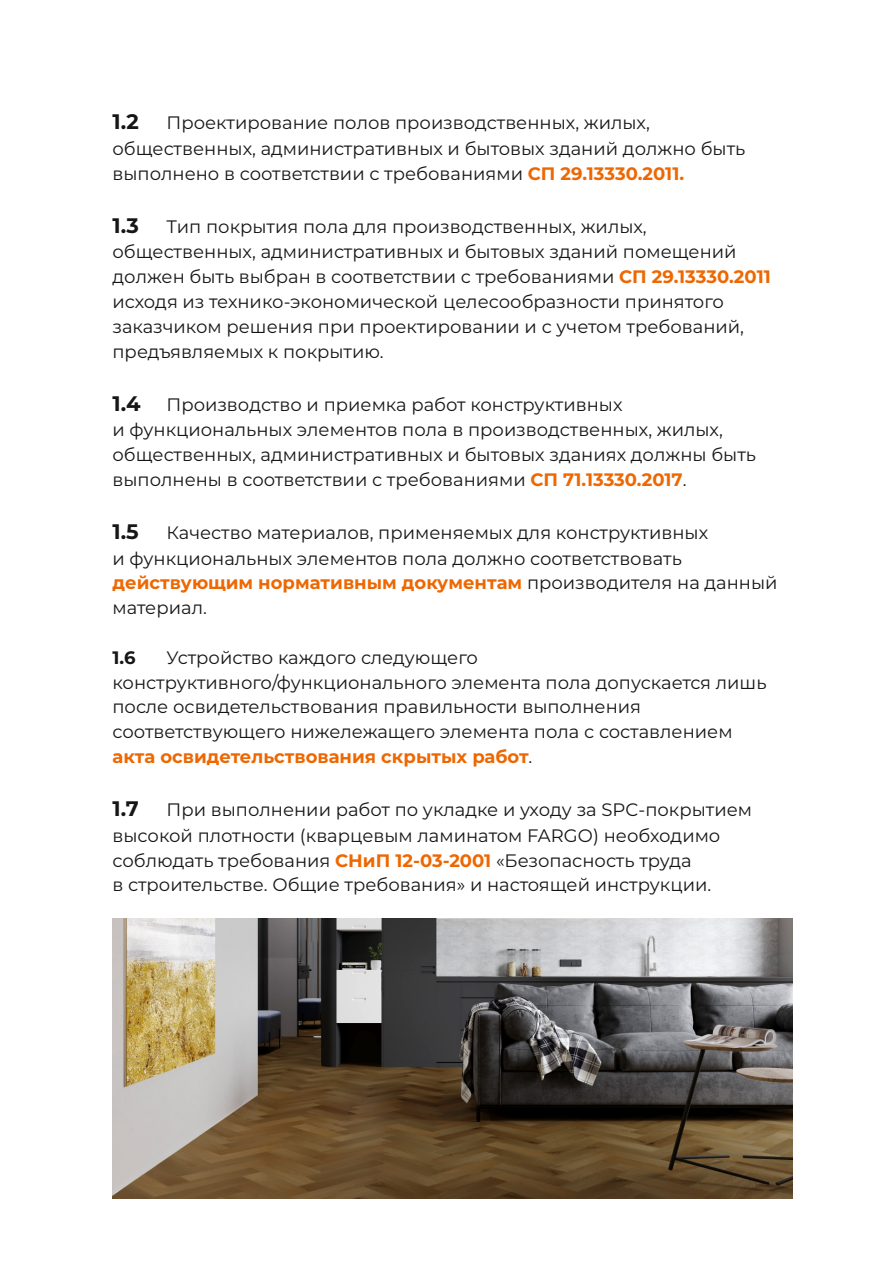
<style>
.page{position:relative;width:893px;height:1263px;background:#fff}
.page>*{position:absolute;margin:0;border:0;box-sizing:border-box;transform-origin:0 0}
.t1{font:700 21px "Montserrat";color:#151616}
.t2{font:18px/25px "Montserrat";color:#151616}
.t3{font:700 18px "Montserrat";color:#151616}
.s1{font-weight:700;color:#ee6700}
.s2{font-weight:700;font-size:21px}
</style>
<div class="page">
<img style="left:113px;top:918px;width:680px;height:281px">
<p class="t1" style="left:113px;top:109px;width:28px">1.2</p>
<p class="t2" style="left:113px;top:110px;width:634px;text-indent:54px">Проектирование полов производственных, жилых, общественных, административных и бытовых зданий должно быть выполнено в соответствии с требованиями <span class="s1">СП 29.13330.2011.</span></p>
<p class="t1" style="left:113px;top:212px;width:28px">1.3</p>
<p class="t2" style="left:113px;top:214px;width:660px;text-indent:54px">Тип покрытия пола для производственных, жилых, общественных, административных и бытовых зданий помещений должен быть выбран в соответствии с требованиями <span class="s1">СП 29.13330.2011 </span>исходя из технико-экономической целесообразности принятого заказчиком решения при проектировании и с учетом требований, предъявляемых к покрытию.</p>
<p class="t2" style="left:113px;top:392px;width:645px"><span class="s2">1.4</span> Производство и приемка работ конструктивных<br>и функциональных элементов пола в производственных, жилых, общественных, административных и бытовых зданиях должны быть выполнены в соответствии с требованиями <span class="s1">СП 71.13330.2017</span>.</p>
<p class="t1" style="left:113px;top:519px;width:28px">1.5</p>
<p class="t2" style="left:113px;top:520px;width:667px;text-indent:54px">Качество материалов, применяемых для конструктивных<br>и функциональных элементов пола должно соответствовать <span class="s1">действующим нормативным документам</span> производителя на данный материал.</p>
<p class="t3" style="left:113px;top:646px;width:25px">1.6</p>
<p class="t2" style="left:113px;top:645px;width:655px;text-indent:54px">Устройство каждого следующего конструктивного/функционального элемента пола допускается лишь после освидетельствования правильности выполнения соответствующего нижележащего элемента пола с составлением <span class="s1">акта освидетельствования скрытых работ</span>.</p>
<p class="t1" style="left:113px;top:796px;width:28px">1.7</p>
<p class="t2" style="left:113px;top:797px;width:641px;text-indent:54px">При выполнении работ по укладке и уходу за SPC-покрытием высокой плотности (кварцевым ламинатом FARGO) необходимо соблюдать требования <span class="s1">СНиП 12-03-2001</span> «Безопасность труда<br>в строительстве. Общие требования» и настоящей инструкции.</p>
</div>
